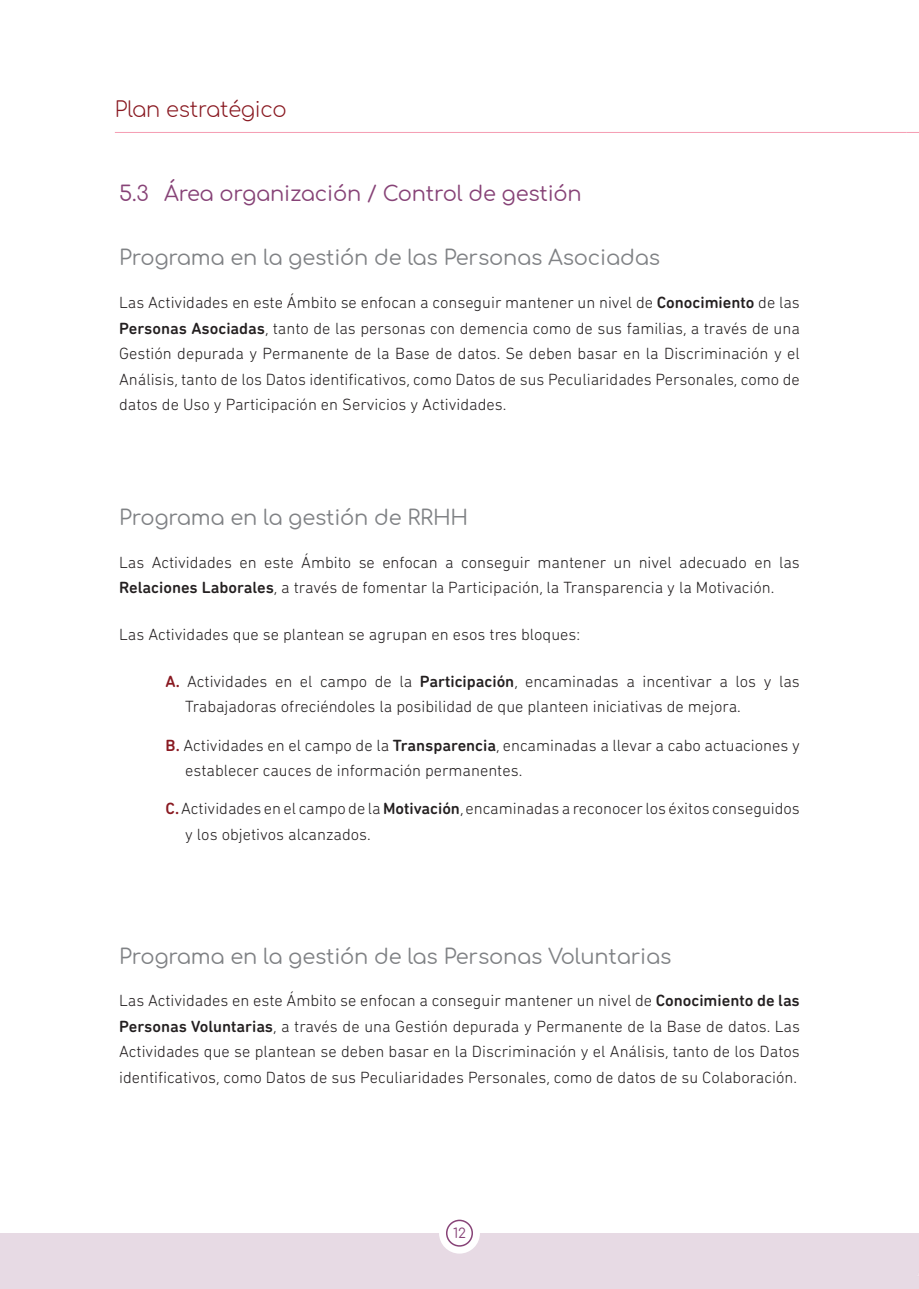
<style>
.page{position:relative;width:919px;height:1289px;background:#fff}
.page>*{position:absolute;margin:0;border:0;box-sizing:border-box;transform-origin:0 0}
._1_1{font:21px "Comfortaa";letter-spacing:-.01em;color:#808285}
._1_1-2{font:21px "Comfortaa";letter-spacing:-.01em;color:#874377}
.t1{font:300 21px "Comfortaa";letter-spacing:-.01em;color:#891921}
.TEXTO_NORMAL{font:300 16.5px/25.5px "DIN Next Rounded LT Pro";color:#231f20;text-align:justify}
.Puntos{font:300 16.5px/25.5px "DIN Next Rounded LT Pro";color:#231f20}
.t2{font:13.5px "Comfortaa";color:#874377}
.s1{font-weight:500}
.s2{font-weight:500;color:#891921}
</style>
<div class="page">
<div style="left:0;top:1233px;width:918px;height:55px;background:#e7dae4"></div>
<div style="left:440px;top:1213px;width:39px;height:39px;background:#fff;border-radius:50%"></div>
<div style="left:439px;top:1212px;width:41px;height:41px;border:2px solid #fff;border-radius:50%"></div>
<div style="left:446px;top:1219px;width:27px;height:27px;border:2px solid #874377;border-radius:50%"></div>
<hr style="left:115px;top:132px;width:791px;height:1px;background:#f59db3">
<svg style="left:906px;top:132px;width:12px;height:1px"></svg>
<p class="t1" style="left:115px;top:90px;width:173px">Plan estratégico</p>
<p class="_1_1-2" style="left:119px;top:175px;width:464px">5.3 Área organización / Control de gestión</p>
<p class="_1_1" style="left:119px;top:239px;width:542px">Programa en la gestión de las Personas Asociadas</p>
<p class="TEXTO_NORMAL" style="left:119px;top:289px;width:682px">Las Actividades en este Ámbito se enfocan a conseguir mantener un nivel de <span class="s1">Conocimiento</span> de las <span class="s1">Personas Asociadas</span>, tanto de las personas con demencia como de sus familias, a través de una Gestión depurada y Permanente de la Base de datos. Se deben basar en la Discriminación y el Análisis, tanto de los Datos identificativos, como Datos de sus Peculiaridades Personales, como de datos de Uso y Participación en Servicios y Actividades.</p>
<p class="_1_1" style="left:119px;top:498px;width:350px">Programa en la gestión de RRHH</p>
<p class="TEXTO_NORMAL" style="left:119px;top:549px;width:682px">Las Actividades en este Ámbito se enfocan a conseguir mantener un nivel adecuado en las<br><span class="s1">Relaciones Laborales</span>, a través de fomentar la Participación, la Transparencia y la Motivación.</p>
<p class="TEXTO_NORMAL" style="left:119px;top:621px;width:462px">Las Actividades que se plantean se agrupan en esos tres bloques:</p>
<p class="Puntos" style="left:185px;top:668px;width:616px;text-indent:-20px"><span class="s2">A.</span> Actividades en el campo de la <span class="s1">Participación</span>, encaminadas a incentivar a los y las<br>Trabajadoras ofreciéndoles la posibilidad de que planteen iniciativas de mejora.</p>
<p class="Puntos" style="left:185px;top:732px;width:616px;text-indent:-20px"><span class="s2">B.</span> Actividades en el campo de la <span class="s1">Transparencia</span>, encaminadas a llevar a cabo actuaciones y establecer cauces de información permanentes.</p>
<p class="Puntos" style="left:185px;top:795px;width:616px;text-indent:-20px"><span class="s2">C.</span> Actividades en el campo de la <span class="s1">Motivación</span>, encaminadas a reconocer los éxitos conseguidos y los objetivos alcanzados.</p>
<p class="_1_1" style="left:119px;top:937px;width:553px">Programa en la gestión de las Personas Voluntarias</p>
<p class="TEXTO_NORMAL" style="left:119px;top:987px;width:682px">Las Actividades en este Ámbito se enfocan a conseguir mantener un nivel de <span class="s1">Conocimiento de las Personas Voluntarias</span>, a través de una Gestión depurada y Permanente de la Base de datos. Las Actividades que se plantean se deben basar en la Discriminación y el Análisis, tanto de los Datos identificativos, como Datos de sus Peculiaridades Personales, como de datos de su Colaboración.</p>
<p class="t2" style="left:453px;top:1220px;width:14px">12</p>
</div>
